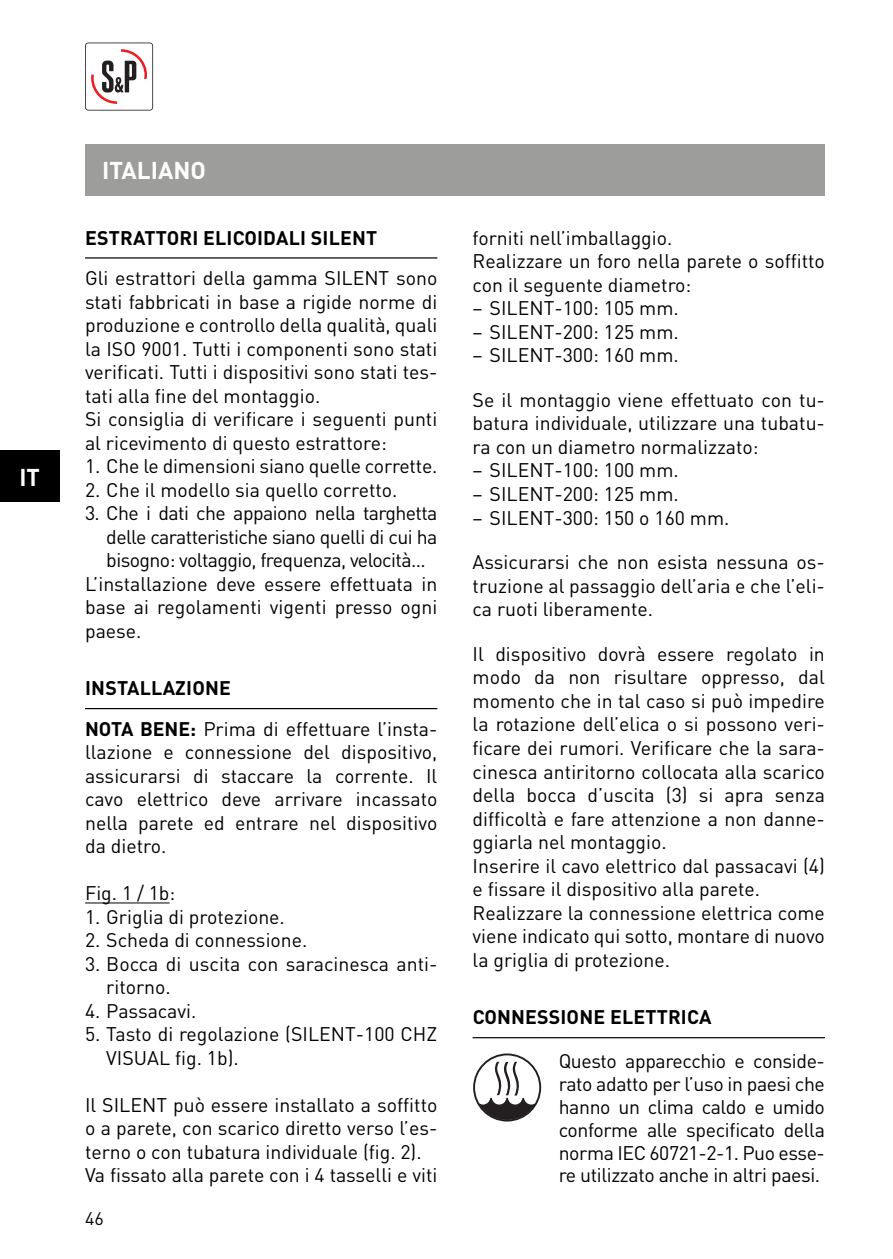
<style>
.page{position:relative;width:893px;height:1259px;background:#fff}
.page>*{position:absolute;margin:0;border:0;box-sizing:border-box;transform-origin:0 0}
.t1{font:700 24px "DIN Pro";color:#fff}
.t2{font:19.5px/23.4px "DIN Pro";color:#000}
.t3{font:19.5px "DIN Pro";letter-spacing:-.03em;color:#000}
.t4{font:700 19.5px "DIN Pro";letter-spacing:.01em;color:#000}
.t5{font:18px "DIN Pro";color:#000}
.s1{font-weight:700}
</style>
<div class="page">
<svg style="left:85px;top:43px;width:68px;height:68px"></svg>
<div style="left:0;top:451px;width:60px;height:51px;background:#000"></div>
<hr style="left:85px;top:257px;width:352px;height:1px;background:#000">
<hr style="left:85px;top:708px;width:352px;height:1px;background:#000">
<hr style="left:85px;top:902px;width:85px;height:1px;background:#000">
<hr style="left:473px;top:1037px;width:352px;height:1px;background:#000">
<div style="left:473px;top:1053px;width:68px;height:68px;border:2px solid #231f20;border-radius:50%"></div>
<svg style="left:478px;top:1061px;width:58px;height:59px"></svg>
<div style="left:85px;top:145px;width:740px;height:51px;background:#9d9d9c"></div>
<p class="t1" style="left:20px;top:468px;width:22px">IT</p>
<p class="t1" style="left:102px;top:162px;width:105px">ITALIANO</p>
<p class="t4" style="left:85px;top:231px;width:294px">ESTRATTORI ELICOIDALI SILENT</p>
<p class="t2" style="left:85px;top:269px;width:354px">Gli estrattori della gamma SILENT sono stati fabbricati in base a rigide norme di produzione e controllo della qualità, quali la ISO 9001. Tutti i componenti sono stati verificati. Tutti i dispositivi sono stati tes&shy;tati alla fine del montaggio.<br>Si consiglia di verificare i seguenti punti al ricevimento di questo estrattore:</p>
<p class="t2" style="left:85px;top:457px;width:354px">1. Che le dimensioni siano quelle corrette.</p>
<p class="t2" style="left:85px;top:480px;width:314px">2. Che il modello sia quello corretto.</p>
<p class="t3" style="left:85px;top:506px;width:354px">3. Che i dati che appaiono nella targhetta</p>
<p class="t3" style="left:106px;top:530px;width:333px">delle caratteristiche siano quelli di cui ha</p>
<p class="t3" style="left:106px;top:553px;width:321px">bisogno: voltaggio, frequenza, velocità...</p>
<p class="t2" style="left:85px;top:574px;width:354px">L’installazione deve essere effettuata in</p>
<p class="t2" style="left:85px;top:598px;width:354px">base ai regolamenti vigenti presso ogni</p>
<p class="t2" style="left:85px;top:621px;width:58px">paese.</p>
<p class="t2" style="left:85px;top:670px;width:354px;line-height:40.5px"><span class="s1">INSTALLAZIONE<br>NOTA BENE:</span> Prima di effettuare l’insta-</p>
<p class="t2" style="left:85px;top:743px;width:354px;text-align:justify">llazione e connessione del dispositivo, assicurarsi di staccare la corrente. Il cavo elettrico deve arrivare incassato nella parete ed entrare nel dispositivo da dietro.</p>
<p class="t2" style="left:85px;top:884px;width:92px">Fig. 1 / 1b:</p>
<p class="t2" style="left:85px;top:907px;width:201px">1. Griglia di protezione.</p>
<p class="t2" style="left:85px;top:931px;width:224px">2. Scheda di connessione.</p>
<p class="t2" style="left:106px;top:954px;width:333px;text-indent:-21px">3. Bocca di uscita con saracinesca anti&shy;ritorno.</p>
<p class="t2" style="left:85px;top:1001px;width:113px">4. Passacavi.</p>
<p class="t2" style="left:106px;top:1025px;width:333px;text-indent:-21px">5. Tasto di regolazione (SILENT-100 CHZ<br>VISUAL fig. 1b).</p>
<p class="t2" style="left:85px;top:1095px;width:354px">Il SILENT può essere installato a soffitto o a parete, con scarico diretto verso l’es&shy;terno o con tubatura individuale (fig. 2).<br>Va fissato alla parete con i 4 tasselli e viti</p>
<p class="t5" style="left:85px;top:1212px;width:20px">46</p>
<p class="t2" style="left:473px;top:228px;width:354px">forniti nell’imballaggio.<br>Realizzare un foro nella parete o soffitto con il seguente diametro:<br>− SILENT-100: 105 mm.<br>− SILENT-200: 125 mm.<br>− SILENT-300: 160 mm.</p>
<p class="t2" style="left:473px;top:390px;width:354px">Se il montaggio viene effettuato con tu&shy;batura individuale, utilizzare una tubatu&shy;ra con un diametro normalizzato:<br>− SILENT-100: 100 mm.<br>− SILENT-200: 125 mm.<br>− SILENT-300: 150 o 160 mm.</p>
<p class="t2" style="left:473px;top:553px;width:354px;text-align:justify">Assicurarsi che non esista nessuna os&shy;truzione al passaggio dell’aria e che l’eli&shy;ca ruoti liberamente.</p>
<p class="t2" style="left:473px;top:644px;width:354px">Il dispositivo dovrà essere regolato in modo da non risultare oppresso, dal momento che in tal caso si può impedire la rotazione dell’elica o si possono veri&shy;ficare dei rumori. Verificare che la sara&shy;cinesca antiritorno collocata alla scarico della bocca d’uscita (3) si apra senza difficoltà e fare attenzione a non danne&shy;ggiarla nel montaggio.<br>Inserire il cavo elettrico dal passacavi (4) e fissare il dispositivo alla parete.<br>Realizzare la connessione elettrica come viene indicato qui sotto, montare di nuovo la griglia di protezione.</p>
<p class="t4" style="left:473px;top:1010px;width:240px">CONNESSIONE ELETTRICA</p>
<p class="t2" style="left:559px;top:1052px;width:268px;text-align:justify">Questo apparecchio e conside&shy;rato adatto per l’uso in paesi che hanno un clima caldo e umido conforme alle specificato della norma IEC 60721-2-1. Puo esse&shy;re utilizzato anche in altri paesi.</p>
</div>
